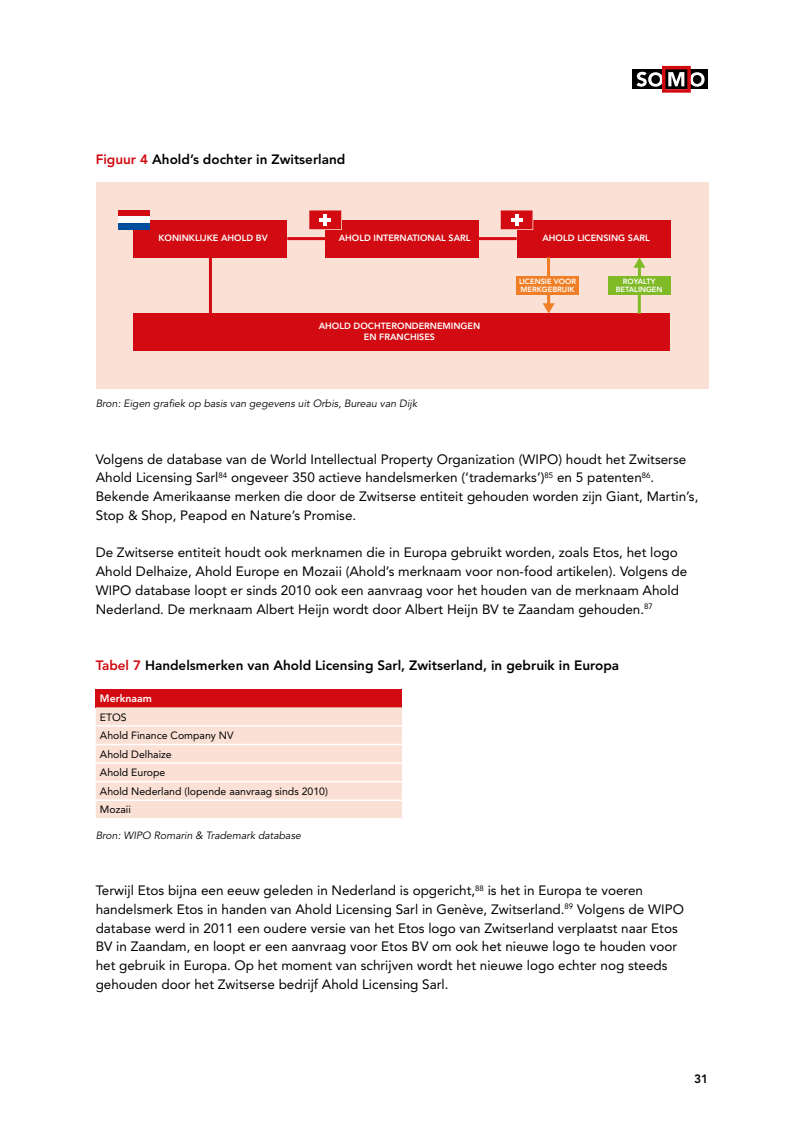
<style>
.page{position:relative;width:804px;height:1137px;background:#fff}
.page>*{position:absolute;margin:0;border:0;box-sizing:border-box;transform-origin:0 0}
.t1{font:13.5px/18.8px "Avenir LT Std";color:#000}
.t2{font:800 13.5px "Avenir LT Std";color:#000}
.t3{font:800 12px "Avenir LT Std";color:#000}
.t4{font:10.5px/18.6px "Avenir LT Std";color:#000}
.t5{font:italic 10.5px "Avenir LT Std";color:#000}
.t6{font:800 10.5px "Avenir LT Std";color:#fff}
.t7{font:800 9px/10.5px "Avenir LT Std";color:#fff;text-align:center}
.t8{font:800 7.5px/7.5px "Avenir LT Std";color:#fff}
.s1{color:#d20a11}
</style>
<div class="page">
<div style="left:632px;top:69px;width:76px;height:20px;background:#000"></div>
<svg style="left:636px;top:66px;width:68px;height:27px"></svg>
<div style="left:96px;top:689px;width:306px;height:18px;background:#d20a11"></div>
<div style="left:96px;top:707px;width:306px;height:111px;background:#fae0d5"></div>
<hr style="left:96px;top:725px;width:306px;height:1px;background:#fff">
<hr style="left:96px;top:743px;width:306px;height:2px;background:#fff">
<hr style="left:96px;top:762px;width:306px;height:2px;background:#fff">
<hr style="left:96px;top:781px;width:306px;height:1px;background:#fff">
<hr style="left:96px;top:799px;width:306px;height:2px;background:#fff">
<div style="left:96px;top:182px;width:612px;height:207px;background:#fae0d5"></div>
<div style="left:134px;top:314px;width:536px;height:37px;background:#d20a11"></div>
<div style="left:134px;top:220px;width:153px;height:37px;background:#d20a11"></div>
<hr style="left:209px;top:257px;width:3px;height:57px;background:#d20a11">
<div style="left:118px;top:210px;width:31px;height:7px;background:#d20a11"></div>
<div style="left:118px;top:217px;width:31px;height:6px;background:#fff"></div>
<div style="left:118px;top:223px;width:31px;height:6px;background:#004f9f"></div>
<div style="left:516px;top:220px;width:154px;height:37px;background:#d20a11"></div>
<div style="left:325px;top:220px;width:154px;height:37px;background:#d20a11"></div>
<hr style="left:638px;top:266px;width:3px;height:48px;background:#80ba27">
<svg style="left:633px;top:257px;width:12px;height:11px"></svg>
<hr style="left:547px;top:257px;width:3px;height:48px;background:#f07e26">
<svg style="left:542px;top:303px;width:12px;height:11px"></svg>
<div style="left:516px;top:276px;width:63px;height:19px;background:#f07e26"></div>
<div style="left:608px;top:276px;width:62px;height:19px;background:#80ba27"></div>
<hr style="left:287px;top:237px;width:38px;height:3px;background:#d20a11">
<hr style="left:479px;top:237px;width:37px;height:3px;background:#d20a11">
<svg style="left:309px;top:210px;width:33px;height:20px"></svg>
<svg style="left:500px;top:210px;width:33px;height:20px"></svg>
<p class="t2" style="left:96px;top:151px;width:251px"><span class="s1">Figuur 4</span> Ahold’s dochter in Zwitserland</p>
<p class="t7" style="left:158px;top:233px;width:111px">KONINKLIJKE AHOLD BV</p>
<p class="t7" style="left:339px;top:233px;width:133px">AHOLD INTERNATIONAL SARL</p>
<p class="t7" style="left:542px;top:233px;width:109px">AHOLD LICENSING SARL</p>
<p class="t8" style="left:519px;top:278px;width:59px">LICENSIE VOOR<br>MERKGEBRUIK</p>
<p class="t8" style="left:615px;top:278px;width:48px;text-align:center">ROYALTY<br>BETALINGEN</p>
<p class="t7" style="left:319px;top:321px;width:163px">AHOLD DOCHTERONDERNEMINGEN<br>EN FRANCHISES</p>
<p class="t5" style="left:96px;top:398px;width:323px">Bron: Eigen grafiek op basis van gegevens uit Orbis, Bureau van Dijk</p>
<p class="t1" style="left:96px;top:450px;width:604px">Volgens de database van de World Intellectual Property Organization (WIPO) houdt het Zwitserse Ahold Licensing Sarl<sup>84</sup> ongeveer 350 actieve handelsmerken (‘trademarks’)<sup>85</sup> en 5 patenten<sup>86</sup>.<br>Bekende Amerikaanse merken die door de Zwitserse entiteit gehouden worden zijn Giant, Martin’s, Stop &amp; Shop, Peapod en Nature’s Promise.</p>
<p class="t1" style="left:96px;top:543px;width:593px">De Zwitserse entiteit houdt ook merknamen die in Europa gebruikt worden, zoals Etos, het logo Ahold Delhaize, Ahold Europe en Mozaii (Ahold’s merknaam voor non-food artikelen). Volgens de WIPO database loopt er sinds 2010 ook een aanvraag voor het houden van de merknaam Ahold Nederland. De merknaam Albert Heijn wordt door Albert Heijn BV te Zaandam gehouden.<sup>87</sup></p>
<p class="t2" style="left:96px;top:657px;width:525px"><span class="s1">Tabel 7</span> Handelsmerken van Ahold Licensing Sarl, Zwitserland, in gebruik in Europa</p>
<p class="t6" style="left:100px;top:692px;width:53px">Merknaam</p>
<p class="t4" style="left:100px;top:707px;width:229px">ETOS<br>Ahold Finance Company NV<br>Ahold Delhaize<br>Ahold Europe<br>Ahold Nederland (lopende aanvraag sinds 2010)<br>Mozaii</p>
<p class="t5" style="left:96px;top:829px;width:207px">Bron: WIPO Romarin &amp; Trademark database</p>
<p class="t1" style="left:96px;top:881px;width:589px">Terwijl Etos bijna een eeuw geleden in Nederland is opgericht,<sup>88</sup> is het in Europa te voeren handelsmerk Etos in handen van Ahold Licensing Sarl in Genève, Zwitserland.<sup>89</sup> Volgens de WIPO database werd in 2011 een oudere versie van het Etos logo van Zwitserland verplaatst naar Etos BV in Zaandam, en loopt er een aanvraag voor Etos BV om ook het nieuwe logo te houden voor het gebruik in Europa. Op het moment van schrijven wordt het nieuwe logo echter nog steeds gehouden door het Zwitserse bedrijf Ahold Licensing Sarl.</p>
<p class="t3" style="left:694px;top:1071px;width:16px">31</p>
</div>
